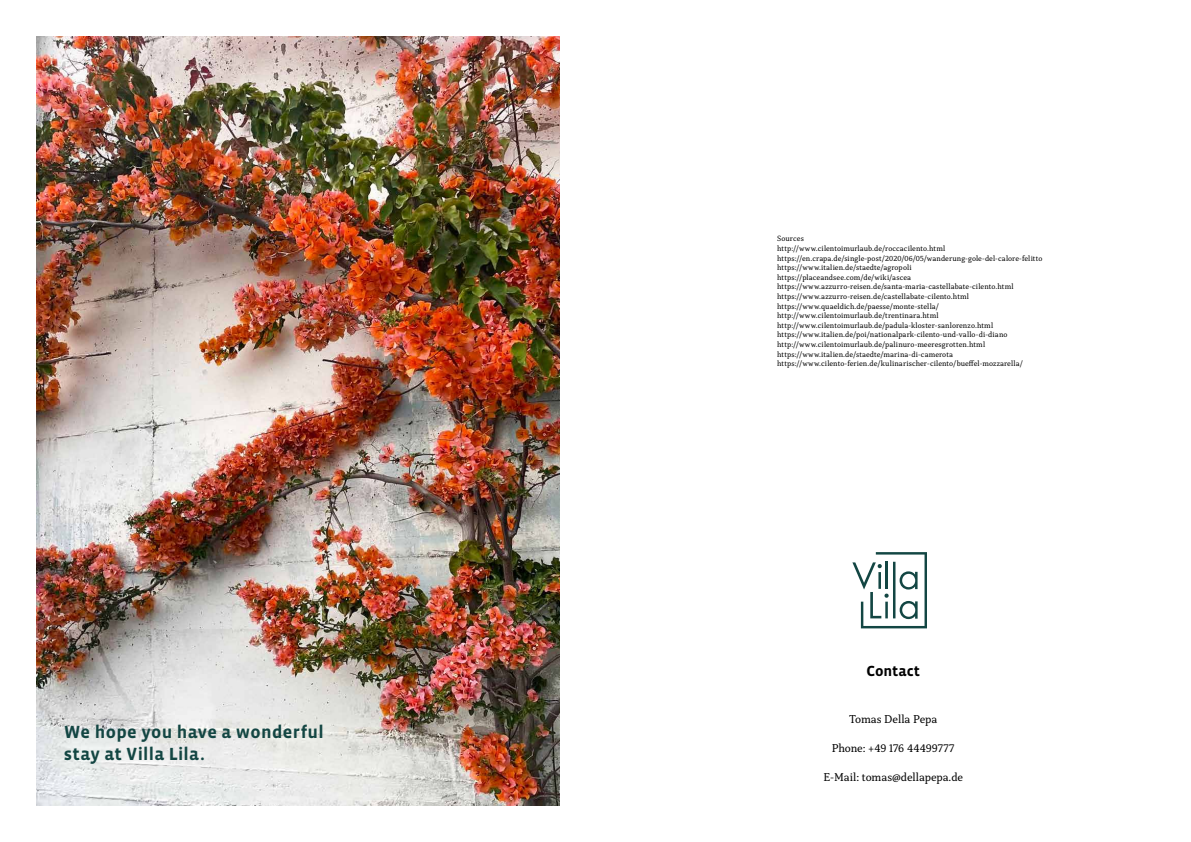
<style>
.page{position:relative;width:1191px;height:842px;background:#fff}
.page>*{position:absolute;margin:0;border:0;box-sizing:border-box;transform-origin:0 0}
.t1{font:700 18px/21.6px "Vista Sans OTCE";letter-spacing:.02em;color:#134643}
.t2{font:700 15px "Vista Sans OTCE";color:#000}
.t3{font:12px "Capitolina";letter-spacing:-.01em;color:#000}
.t4{font:8px/9.6px "Capitolina";letter-spacing:.015em;color:#000}
</style>
<div class="page">
<img style="left:36px;top:36px;width:523px;height:770px">
<svg style="left:852px;top:552px;width:75px;height:76px"></svg>
<h1 class="t1" style="left:64px;top:721px;width:261px">We hope you have a wonderful stay at Villa Lila.</h1>
<p class="t4" style="left:777px;top:234px;width:267px">Sources<br>http://www.cilentoimurlaub.de/roccacilento.html https://en.crapa.de/single-post/2020/06/05/wanderung-gole-del-calore-felitto https://www.italien.de/staedte/agropoli https://placeandsee.com/de/wiki/ascea https://www.azzurro-reisen.de/santa-maria-castellabate-cilento.html https://www.azzurro-reisen.de/castellabate-cilento.html https://www.quaeldich.de/paesse/monte-stella/ http://www.cilentoimurlaub.de/trentinara.html http://www.cilentoimurlaub.de/padula-kloster-sanlorenzo.html https://www.italien.de/poi/nationalpark-cilento-und-vallo-di-diano http://www.cilentoimurlaub.de/palinuro-meeresgrotten.html https://www.italien.de/staedte/marina-di-camerota https://www.cilento-ferien.de/kulinarischer-cilento/bueffel-mozzarella/</p>
<h2 class="t2" style="left:866px;top:662px;width:55px">Contact</h2>
<h3 class="t3" style="left:849px;top:712px;width:90px">Tomas Della Pepa</h3>
<h3 class="t3" style="left:832px;top:741px;width:124px">Phone: +49 176 44499777</h3>
<h3 class="t3" style="left:823px;top:769px;width:141px">E-Mail: tomas@dellapepa.de</h3>
</div>
